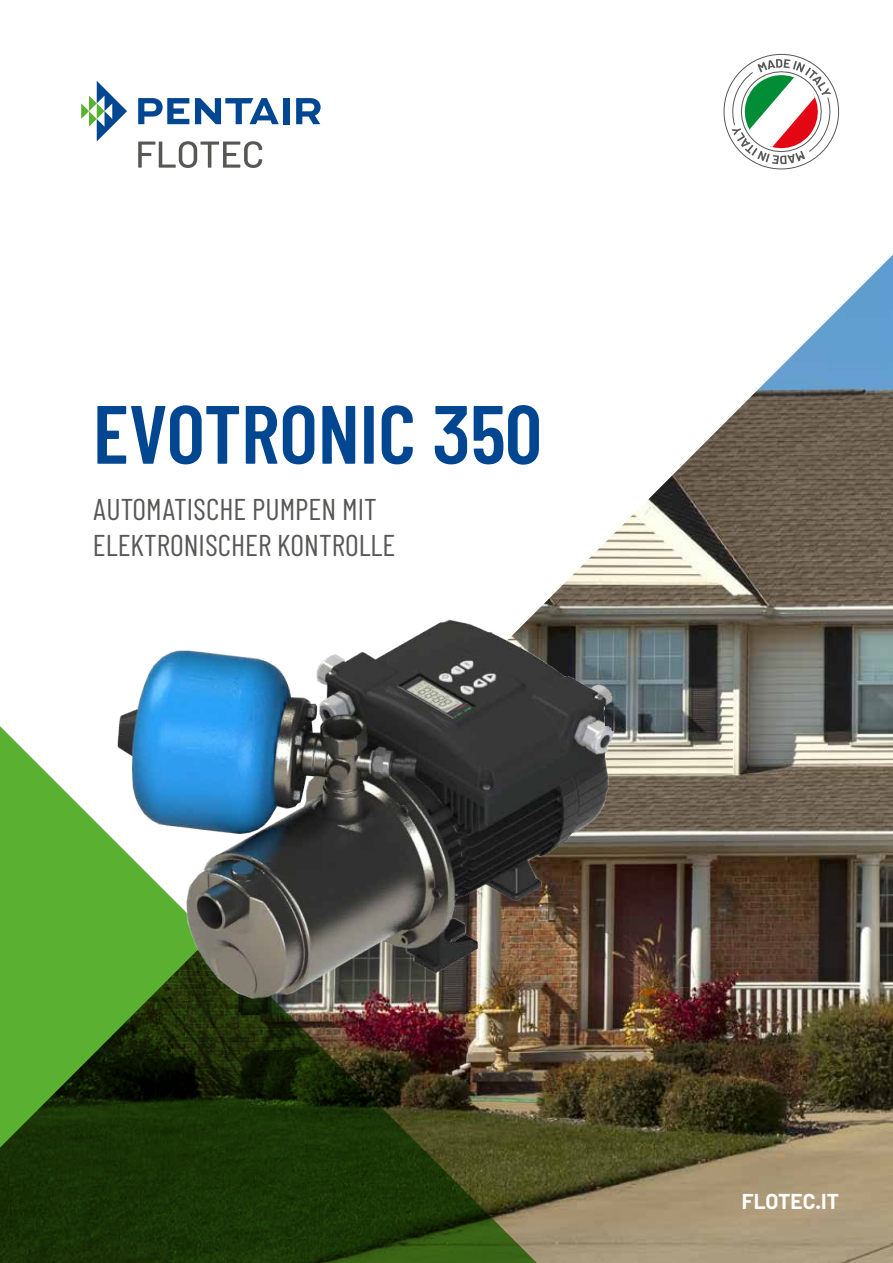
<style>
.page{position:relative;width:893px;height:1263px;background:#fff}
.page>*{position:absolute;margin:0;border:0;box-sizing:border-box;transform-origin:0 0}
.t1{font:600 82.5px "Barlow Condensed";color:#004691}
.t2{font:30px/36px "Barlow Condensed";color:#575756}
.t3{font:700 21px "Barlow";color:#fff}
</style>
<div class="page">
<img style="left:0;top:254px;width:893px;height:1009px">
<svg style="left:138px;top:141px;width:124px;height:27px"></svg>
<svg style="left:81px;top:81px;width:46px;height:60px"></svg>
<svg style="left:138px;top:98px;width:51px;height:26px"></svg>
<svg style="left:195px;top:98px;width:84px;height:26px"></svg>
<div style="left:283px;top:98px;width:6px;height:26px;background:#004691"></div>
<svg style="left:296px;top:98px;width:25px;height:26px"></svg>
<img style="left:103px;top:611px;width:512px;height:396px">
<svg style="left:723px;top:53px;width:117px;height:117px"></svg>
<h1 class="t1" style="left:93px;top:383px;width:450px">EVOTRONIC 350</h1>
<p class="t2" style="left:93px;top:490px;width:304px">AUTOMATISCHE PUMPEN MIT<br>ELEKTRONISCHER KONTROLLE</p>
<p class="t3" style="left:742px;top:1188px;width:99px">FLOTEC.IT</p>
</div>
